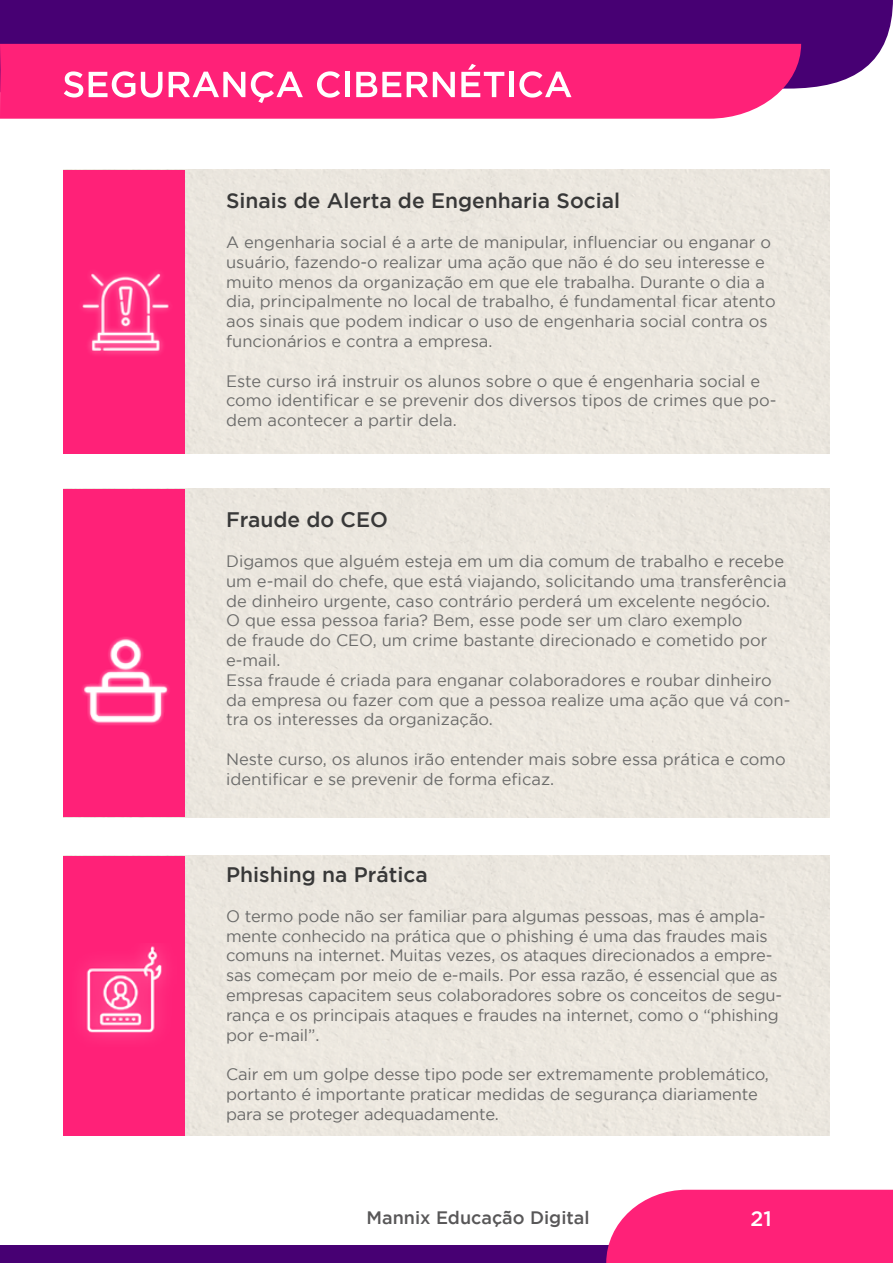
<style>
.page{position:relative;width:893px;height:1263px;background:#fff}
.page>*{position:absolute;margin:0;border:0;box-sizing:border-box;transform-origin:0 0}
.t1{font:500 21px "Gotham";color:#383838}
.t2{font:500 21px "Gotham";color:#fff}
.t3{font:500 18px "Gotham";color:#585758}
.t4{font:16.5px/19.8px "Gotham";color:#6b6b6a}
</style>
<div class="page">
<div style="left:0;top:1245px;width:749px;height:18px;background:#470073"></div>
<div style="left:606px;top:1190px;width:287px;height:73px;background:#ff2178"></div>
<div style="left:64px;top:170px;width:121px;height:284px;background:#ff2178"></div>
<div style="left:64px;top:489px;width:121px;height:328px;background:#ff2178"></div>
<div style="left:64px;top:856px;width:121px;height:279px;background:#ff2178"></div>
<img style="left:82px;top:272px;width:87px;height:83px">
<img style="left:82px;top:637px;width:87px;height:88px">
<div style="left:0;top:0;width:893px;height:89px;background:#470073"></div>
<div style="left:0;top:44px;width:801px;height:75px;background:#ff2178"></div>
<img style="left:82px;top:945px;width:85px;height:94px">
<svg style="left:64px;top:71px;width:19px;height:27px"></svg>
<svg style="left:89px;top:71px;width:46px;height:27px"></svg>
<svg style="left:141px;top:72px;width:21px;height:26px"></svg>
<svg style="left:169px;top:72px;width:76px;height:25px"></svg>
<svg style="left:251px;top:71px;width:52px;height:32px"></svg>
<svg style="left:317px;top:71px;width:23px;height:27px"></svg>
<hr style="left:345px;top:72px;width:4px;height:25px;background:#fff">
<svg style="left:356px;top:72px;width:45px;height:25px"></svg>
<svg style="left:407px;top:72px;width:48px;height:25px"></svg>
<svg style="left:461px;top:64px;width:43px;height:33px"></svg>
<div style="left:509px;top:72px;width:5px;height:25px;background:#fff"></div>
<svg style="left:519px;top:71px;width:52px;height:27px"></svg>
<p class="t1" style="left:226px;top:189px;width:395px">Sinais de Alerta de Engenharia Social</p>
<p class="t4" style="left:226px;top:232px;width:551px">A engenharia social é a arte de manipular, influenciar ou enganar o usuário, fazendo-o realizar uma ação que não é do seu interesse e muito menos da organização em que ele trabalha. Durante o dia a dia, principalmente no local de trabalho, é fundamental ficar atento aos sinais que podem indicar o uso de engenharia social contra os funcionários e contra a empresa.</p>
<p class="t4" style="left:226px;top:371px;width:552px">Este curso irá instruir os alunos sobre o que é engenharia social e como identificar e se prevenir dos diversos tipos de crimes que po&shy;dem acontecer a partir dela.</p>
<p class="t1" style="left:226px;top:508px;width:163px">Fraude do CEO</p>
<p class="t4" style="left:226px;top:551px;width:566px">Digamos que alguém esteja em um dia comum de trabalho e recebe um e-mail do chefe, que está viajando, solicitando uma transferência de dinheiro urgente, caso contrário perderá um excelente negócio.<br>O que essa pessoa faria? Bem, esse pode ser um claro exemplo<br>de fraude do CEO, um crime bastante direcionado e cometido por e-mail.<br>Essa fraude é criada para enganar colaboradores e roubar dinheiro da empresa ou fazer com que a pessoa realize uma ação que vá con&shy;tra os interesses da organização.</p>
<p class="t4" style="left:226px;top:749px;width:561px">Neste curso, os alunos irão entender mais sobre essa prática e como identificar e se prevenir de forma eficaz.</p>
<p class="t1" style="left:226px;top:863px;width:203px">Phishing na Prática</p>
<p class="t4" style="left:226px;top:906px;width:558px">O termo pode não ser familiar para algumas pessoas, mas é ampla&shy;mente conhecido na prática que o phishing é uma das fraudes mais comuns na internet. Muitas vezes, os ataques direcionados a empre&shy;sas começam por meio de e-mails. Por essa razão, é essencial que as empresas capacitem seus colaboradores sobre os conceitos de segu&shy;rança e os principais ataques e fraudes na internet, como o “phishing por e-mail”.</p>
<p class="t4" style="left:226px;top:1064px;width:544px">Cair em um golpe desse tipo pode ser extremamente problemático, portanto é importante praticar medidas de segurança diariamente para se proteger adequadamente.</p>
<p class="t3" style="left:367px;top:1207px;width:225px">Mannix Educação Digital</p>
<p class="t2" style="left:750px;top:1207px;width:23px">21</p>
</div>
